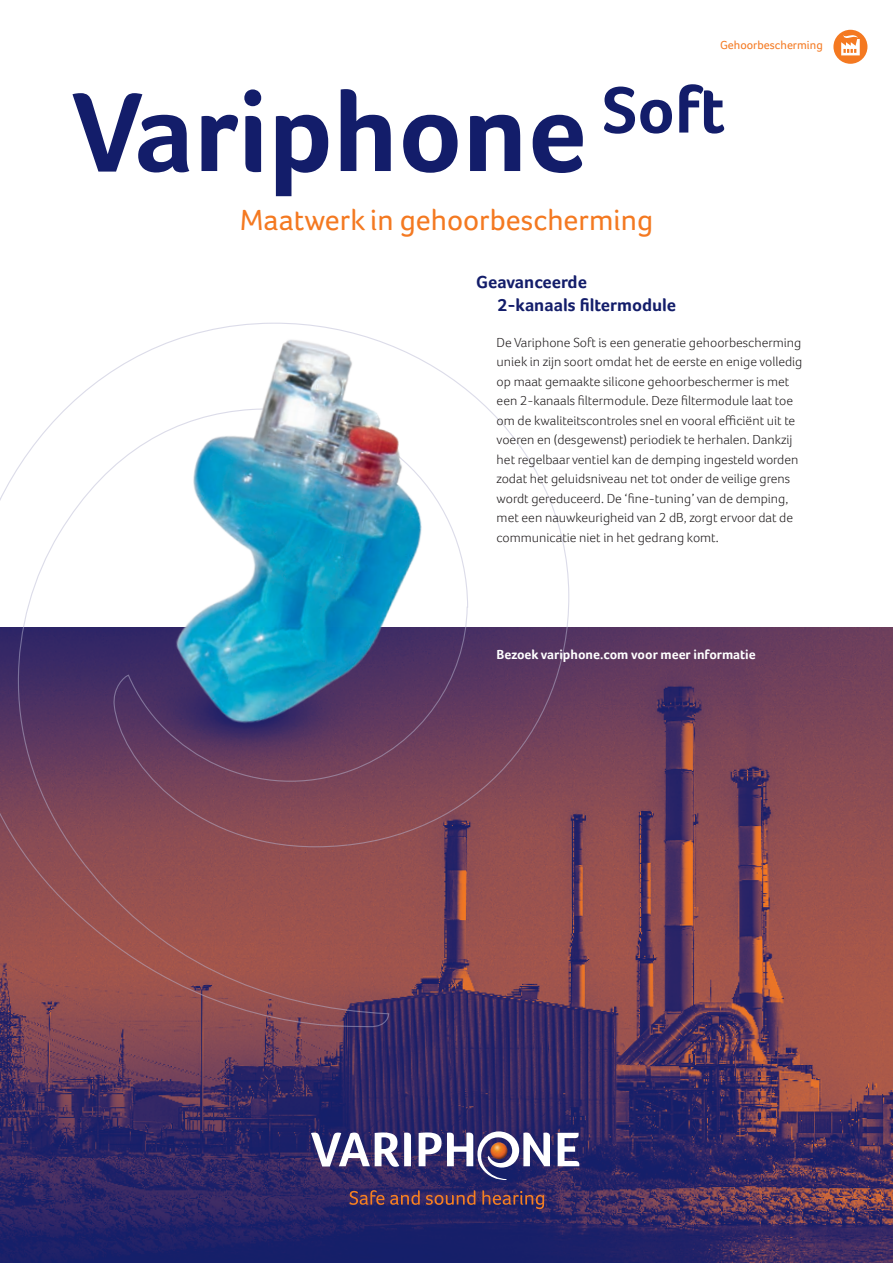
<style>
.page{position:relative;width:893px;height:1263px;background:#fff}
.page>*{position:absolute;margin:0;border:0;box-sizing:border-box;transform-origin:0 0}
.t1{font:700 115.5px "Foco";color:#131d6a}
.t2{font:30px "Foco";color:#f47921}
.t3{font:700 18px/22.5px "Foco";color:#131d6a}
.t4{font:300 13.5px/19.5px "Foco";color:#231f20}
.t5{font:700 13.5px "Foco";color:#fff}
.t6{font:12px "Foco";color:#f47921}
</style>
<div class="page">
<img style="left:0;top:627px;width:893px;height:636px">
<svg style="left:0;top:830px;width:570px;height:199px"></svg>
<img style="left:0;top:322px;width:593px;height:508px">
<div style="left:833px;top:30px;width:34px;height:34px;background:#f47921;border-radius:50%"></div>
<svg style="left:841px;top:35px;width:19px;height:20px"></svg>
<svg style="left:558px;top:1133px;width:21px;height:33px"></svg>
<svg style="left:311px;top:1132px;width:100px;height:35px"></svg>
<svg style="left:419px;top:1131px;width:131px;height:49px"></svg>
<img style="left:490px;top:1142px;width:17px;height:17px;border-radius:9px">
<svg style="left:349px;top:1190px;width:35px;height:15px"></svg>
<svg style="left:390px;top:1190px;width:30px;height:15px"></svg>
<svg style="left:426px;top:1190px;width:49px;height:15px"></svg>
<svg style="left:482px;top:1190px;width:62px;height:19px"></svg>
<p class="t6" style="left:720px;top:38px;width:104px">Gehoorbescherming</p>
<h1 class="t1" style="left:72px;top:64px;width:655px">Variphone <sup>Soft</sup></h1>
<h2 class="t2" style="left:240px;top:202px;width:415px">Maatwerk in gehoorbescherming</h2>
<h3 class="t3" style="left:497px;top:270px;width:180px;text-indent:-21px">Geavanceerde<br>2-kanaals filtermodule</h3>
<p class="t4" style="left:497px;top:332px;width:307px">De Variphone Soft is een generatie gehoorbescherming uniek in zijn soort omdat het de eerste en enige volledig op maat gemaakte silicone gehoorbeschermer is met een 2-kanaals filtermodule. Deze filtermodule laat toe om de kwaliteitscontroles snel en vooral efficiënt uit te voeren en (desgewenst) periodiek te herhalen. Dankzij het regelbaar ventiel kan de demping ingesteld worden zodat het geluidsniveau net tot onder de veilige grens wordt gereduceerd. De ‘fine-tuning’ van de demping, met een nauwkeurigheid van 2 dB, zorgt ervoor dat de communicatie niet in het gedrang komt.</p>
<p class="t5" style="left:497px;top:646px;width:261px">Bezoek variphone.com voor meer informatie</p>
</div>
